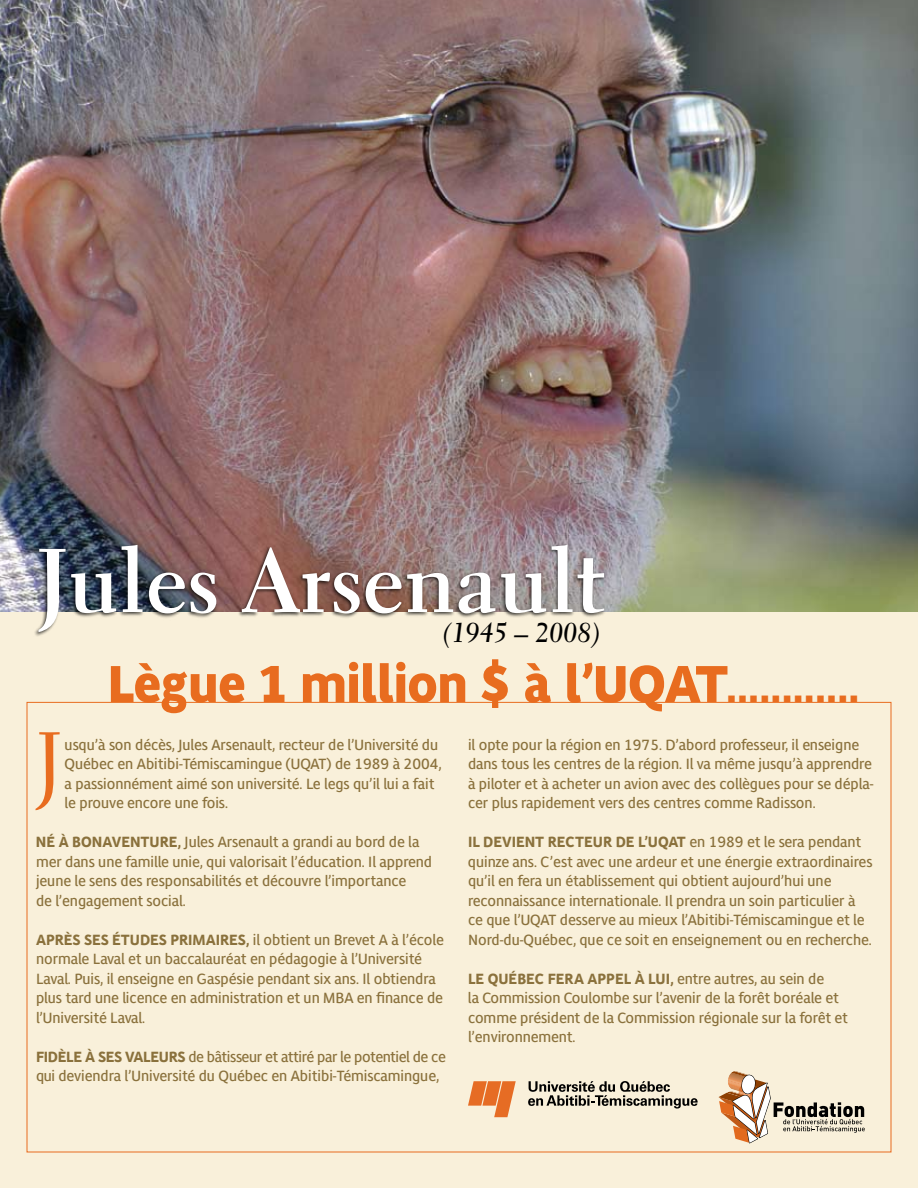
<style>
.page{position:relative;width:918px;height:1188px;background:#f9f0da}
.page>*{position:absolute;margin:0;border:0;box-sizing:border-box;transform-origin:0 0}
.t1{font:700 90px "Electra LH";color:#fff}
.t2{font:85.2px "Electra LH";color:#e86c1f}
.t3{font:900 52.5px "Migration Sans ITC Std";color:#e86c1f}
.t4{font:27px "Electra LH Bold Cursive";color:#000}
.t5{font:15px/19.5px "Migration Sans ITC Std";color:#8a713c}
.t6{font:900 15px "Migration Sans ITC Std";color:#e86c1f}
.s1{font-weight:700}
</style>
<div class="page">
<img style="left:0;top:0;width:918px;height:612px">
<div style="left:33px;top:543px;width:573px;height:94px;background:#000;opacity:.75"></div>
<svg style="left:719px;top:1071px;width:146px;height:72px"></svg>
<svg style="left:468px;top:1081px;width:48px;height:36px"></svg>
<svg style="left:528px;top:1081px;width:170px;height:28px"></svg>
<h1 class="t1" style="left:36px;top:525px;width:570px">Jules Arsenault</h1>
<h3 class="t4" style="left:443px;top:616px;width:159px">(1945 – 2008)</h3>
<h3 class="t3" style="left:108px;top:654px;width:621px">Lègue 1 million $ à l’UQAT</h3>
<p class="t6" style="left:728px;top:688px;width:132px">■ ■ ■ ■ ■ ■ ■ ■ ■ ■ ■ ■</p>
<h2 class="t2" style="left:35px;top:711px;width:30px">J</h2>
<p class="t5" style="left:65px;top:735px;width:378px">usqu’à son décès, Jules Arsenault, recteur de l’Université du Québec en Abitibi-Témiscamingue (UQAT) de 1989 à 2004, a passionnément aimé son université. Le legs qu’il lui a fait le prouve encore une fois.</p>
<p class="t5" style="left:36px;top:832px;width:398px"><span class="s1">NÉ À BONAVENTURE,</span> Jules Arsenault a grandi au bord de la mer dans une famille unie, qui valorisait l’éducation. Il apprend jeune le sens des responsabilités et découvre l’importance<br>de l’engagement- social.</p>
<p class="t5" style="left:36px;top:930px;width:409px"><span class="s1">APRÈS SES ÉTUDES PRIMAIRES,</span> il obtient un Brevet A à l’école normale Laval et un baccalauréat en pédagogie à l’Université Laval. Puis, il enseigne en Gaspésie pendant six ans. Il obtiendra plus tard une licence en administration et un MBA en finance de l’Université Laval.</p>
<p class="t5" style="left:36px;top:1047px;width:411px"><span class="s1">FIDÈLE À SES VALEURS</span> de bâtisseur et attiré par le potentiel de ce qui deviendra l’Université du Québec en Abitibi-Témiscamingue-,</p>
<p class="t5" style="left:468px;top:735px;width:407px">il opte pour la région en 1975. D’abord professeur, il enseigne dans tous les centres de la région. Il va même jusqu’à apprendre à piloter et à acheter un avion avec des collègues pour se dépla&shy;cer plus rapidement vers des centres comme Radisson.</p>
<p class="t5" style="left:468px;top:832px;width:406px"><span class="s1">IL DEVIENT RECTEUR DE L’UQAT</span> en 1989 et le sera pendant quinze ans. C’est avec une ardeur et une énergie extra--ordinaires qu’il en fera un établissement qui obtient aujourd’hui une reconnaissance- internationale. Il prendra un soin particulier à ce que l’UQAT desserve au mieux l’Abitibi-Témiscamingue et le Nord-du-Québec, que ce soit en enseignement ou en recherche.</p>
<p class="t5" style="left:468px;top:969px;width:381px"><span class="s1">LE QUÉBEC FERA APPEL À LUI,</span> entre autres, au sein de<br>la Commission- Coulombe sur l’avenir de la forêt boréale et comme président de la Commission régionale sur la forêt et l’environnement.</p>
</div>
